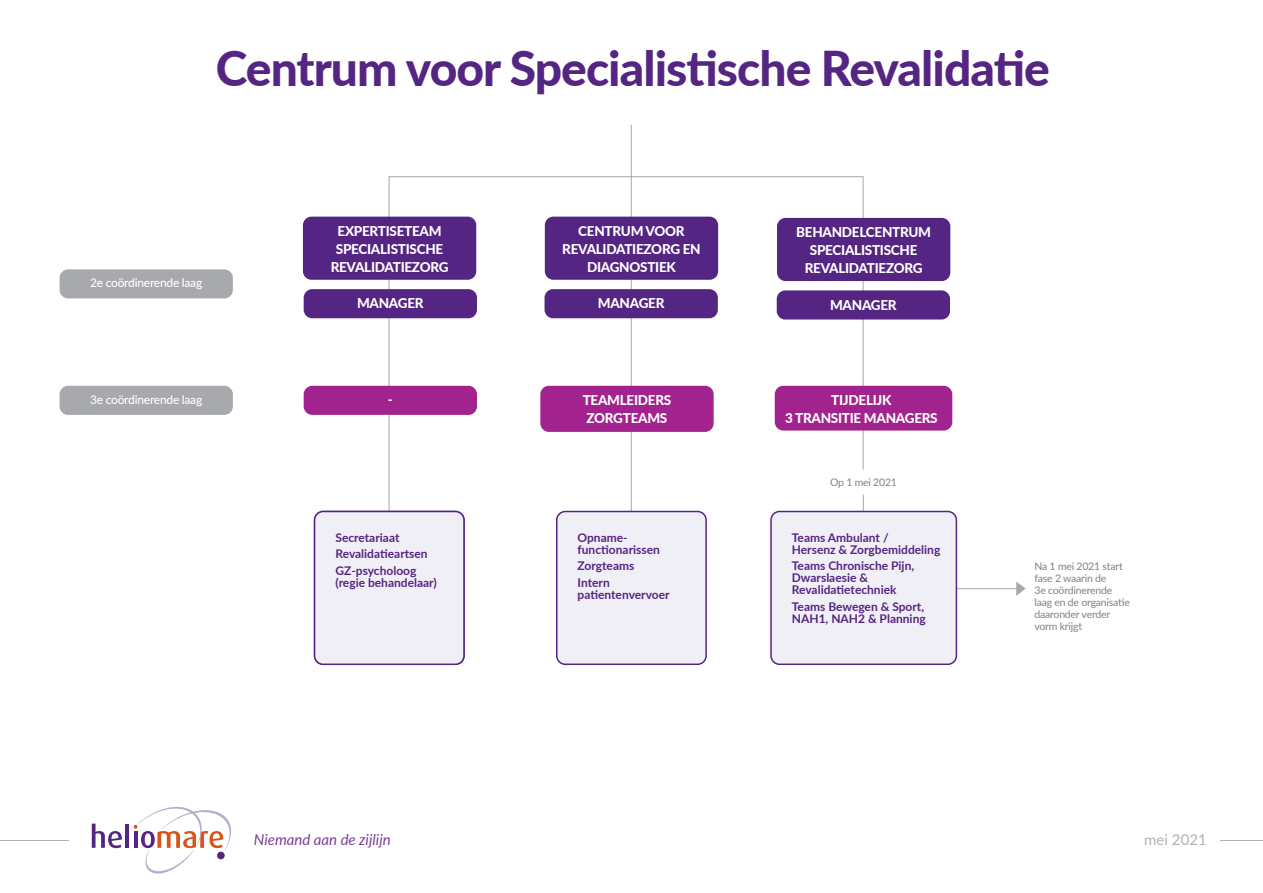
<style>
.page{position:relative;width:1263px;height:893px;background:#fff}
.page>*{position:absolute;margin:0;border:0;box-sizing:border-box;transform-origin:0 0}
.t1{font:800 48px "Lato";letter-spacing:-.02em;color:#552583}
.t2{font:italic 15px "Lato";color:#7e3e98}
.t3{font:15px "Lato";color:#b0b3b3}
.t4{font:800 13.5px/18px "Lato";letter-spacing:-.02em;color:#fff;text-align:center}
.t5{font:700 12px/12px "Lato";color:#552583}
.t6{font:500 12px "Lato";letter-spacing:-.02em;color:#fff}
.t7{font:10.5px/12px "Lato";letter-spacing:-.02em;color:#808285}
</style>
<div class="page">
<hr style="left:125px;top:824px;width:4px;height:24px;background:#552583">
<svg style="left:92px;top:824px;width:30px;height:24px"></svg>
<svg style="left:134px;top:806px;width:97px;height:68px"></svg>
<hr style="left:0;top:840px;width:68px;height:1px;background:#b0b3b3">
<hr style="left:1220px;top:840px;width:43px;height:1px;background:#b0b3b3">
<hr style="left:911px;top:588px;width:108px;height:1px;background:#a8a9ad">
<svg style="left:1016px;top:581px;width:9px;height:15px"></svg>
<svg style="left:388px;top:176px;width:476px;height:341px"></svg>
<hr style="left:863px;top:494px;width:1px;height:33px;background:#a8a9ad">
<hr style="left:631px;top:125px;width:1px;height:467px;background:#a8a9ad">
<div style="left:303px;top:217px;width:173px;height:63px;background:#552583;border-radius:9px"></div>
<div style="left:545px;top:217px;width:173px;height:63px;background:#552583;border-radius:9px"></div>
<div style="left:60px;top:269px;width:173px;height:29px;background:#a8a9ad;border-radius:9px"></div>
<div style="left:544px;top:289px;width:174px;height:29px;background:#552583;border-radius:9px"></div>
<div style="left:777px;top:218px;width:173px;height:63px;background:#552583;border-radius:9px"></div>
<div style="left:777px;top:290px;width:173px;height:30px;background:#552583;border-radius:9px"></div>
<div style="left:60px;top:386px;width:173px;height:29px;background:#a8a9ad;border-radius:9px"></div>
<div style="left:304px;top:386px;width:173px;height:29px;background:#a2238e;border-radius:9px"></div>
<div style="left:540px;top:386px;width:174px;height:46px;background:#a2238e;border-radius:9px"></div>
<div style="left:775px;top:386px;width:177px;height:45px;background:#a2238e;border-radius:9px"></div>
<div style="left:315px;top:511px;width:149px;height:153px;background:#f1eff6;border-radius:9px"></div>
<div style="left:314px;top:511px;width:151px;height:154px;border:2px solid #552583;border-radius:9px"></div>
<div style="left:557px;top:511px;width:149px;height:153px;background:#f1eff6;border-radius:9px"></div>
<div style="left:556px;top:511px;width:151px;height:154px;border:2px solid #552583;border-radius:9px"></div>
<div style="left:304px;top:289px;width:173px;height:29px;background:#552583;border-radius:9px"></div>
<div style="left:771px;top:511px;width:185px;height:153px;background:#f1eff6;border-radius:9px"></div>
<div style="left:770px;top:511px;width:187px;height:154px;border:2px solid #552583;border-radius:9px"></div>
<h1 class="t1" style="left:216px;top:33px;width:836px">Centrum voor Specialistische Revalidatie</h1>
<p class="t6" style="left:90px;top:274px;width:114px">2e coördinerende laag</p>
<p class="t4" style="left:331px;top:221px;width:119px">EXPERTISETEAM<br>SPECIALISTISCHE<br>REVALIDATIEZORG</p>
<p class="t4" style="left:562px;top:221px;width:140px">CENTRUM VOOR<br>REVALIDATIEZORG EN<br>DIAGNOSTIEK</p>
<p class="t4" style="left:357px;top:294px;width:68px">MANAGER</p>
<p class="t4" style="left:598px;top:294px;width:68px">MANAGER</p>
<p class="t4" style="left:796px;top:223px;width:136px">BEHANDELCENTRUM<br>SPECIALISTISCHE<br>REVALIDATIEZORG</p>
<p class="t4" style="left:830px;top:295px;width:68px">MANAGER</p>
<p class="t6" style="left:90px;top:391px;width:114px">3e coördinerende laag</p>
<p class="t4" style="left:388px;top:391px;width:7px">-</p>
<p class="t4" style="left:583px;top:390px;width:90px;text-align:left">TEAMLEIDERS<br>ZORGTEAMS</p>
<p class="t4" style="left:785px;top:390px;width:154px">TIJDELIJK<br>3 TRANSITIE MANAGERS</p>
<p class="t5" style="left:335px;top:531px;width:66px">Secretariaat</p>
<p class="t5" style="left:335px;top:547px;width:94px">Revalidatieartsen</p>
<p class="t5" style="left:344px;top:564px;width:8px">2</p>
<p class="t5" style="left:335px;top:576px;width:103px">(regie behandelaar)</p>
<p class="t5" style="left:335px;top:564px;width:83px">GZ-psycholoog</p>
<p class="t5" style="left:578px;top:531px;width:84px">Opname&shy;functionarissen</p>
<p class="t5" style="left:578px;top:557px;width:58px;line-height:16.5px">Zorgteams<br>Intern</p>
<p class="t5" style="left:578px;top:588px;width:94px">patientenvervoer</p>
<p class="t7" style="left:830px;top:476px;width:68px">Op 1 mei 2021</p>
<p class="t5" style="left:792px;top:531px;width:150px">Teams Ambulant /<br>Hersenz &amp; Zorgbemiddeling</p>
<p class="t5" style="left:792px;top:559px;width:124px">Teams Chronische Pijn,<br>Dwarslaesie &amp;<br>Revalidatietechniek</p>
<p class="t5" style="left:792px;top:600px;width:135px">Teams Bewegen &amp; Sport,<br>NAH1, NAH2 &amp; Planning</p>
<p class="t7" style="left:1034px;top:560px;width:97px">Na 1 mei 2021 start fase 2 waarin de<br>3e coördinerende laag en de organisatie daaronder verder vorm krijgt</p>
<p class="t2" style="left:254px;top:829px;width:138px">Niemand aan de zijlijn</p>
<p class="t3" style="left:1144px;top:829px;width:64px">mei 2021</p>
</div>
